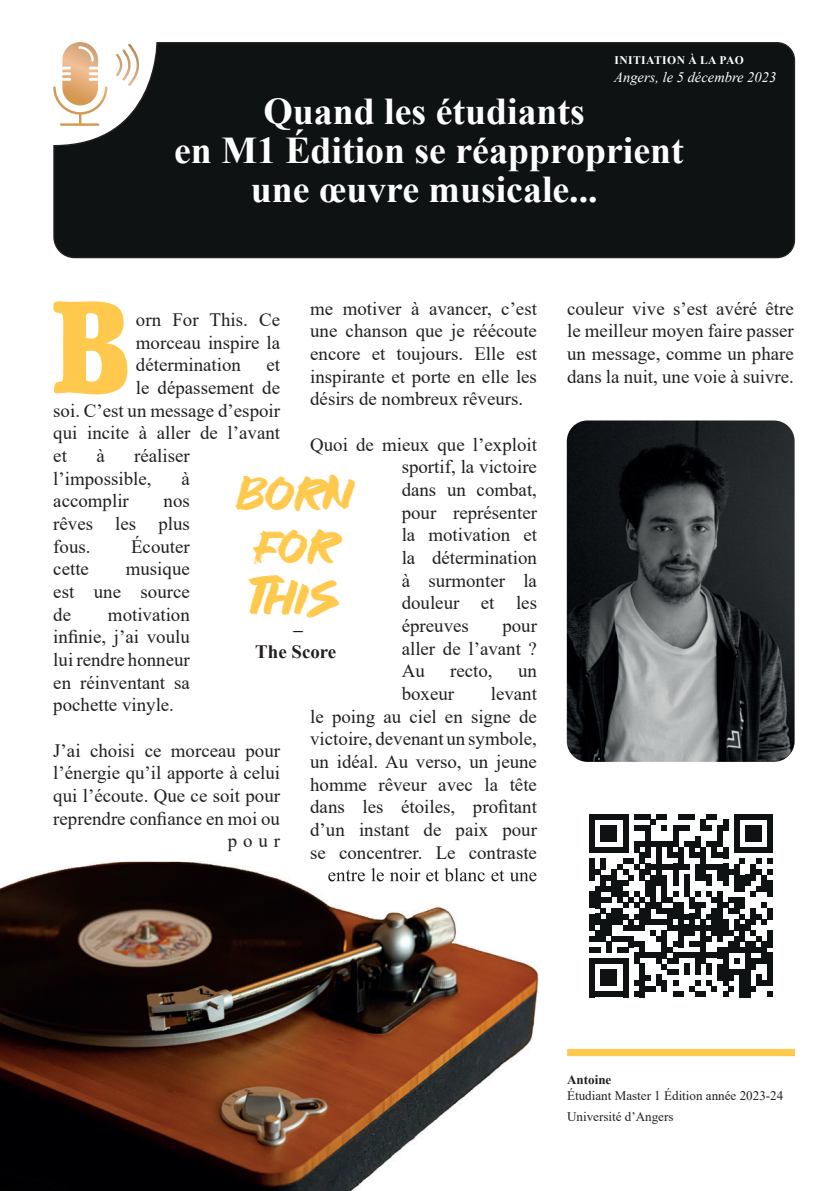
<style>
.page{position:relative;width:840px;height:1191px;background:#fff}
.page>*{position:absolute;margin:0;border:0;box-sizing:border-box;transform-origin:0 0}
.t1{font:142.8px "Algarve";color:#fec94d}
.t2{font:43.6px/52.2px "Antihero";color:#fec94d}
.t3{font:700 37.8px/39.2px "Times New Roman";color:#fff;text-align:center}
.t4{font:18.8px/22.6px "Times New Roman";color:#231f20;text-align:justify}
.t5{font:700 18.8px/22.6px "Times New Roman";color:#231f20;text-align:center}
.t6{font:italic 14.6px "Times New Roman";color:#fff}
.t7{font:13px/21px "Times New Roman";color:#231f20}
.t8{font:700 13px "Times New Roman";color:#231f20}
.t9{font:700 11.6px "Times New Roman";letter-spacing:.035em;color:#fff}
</style>
<div class="page">
<div style="left:53px;top:42px;width:742px;height:217px;background:#0e1213"></div>
<svg style="left:53px;top:42px;width:54px;height:84px"></svg>
<svg style="left:116px;top:44px;width:23px;height:42px"></svg>
<img style="left:0;top:861px;width:538px;height:330px">
<img style="left:328px;top:868px;width:208px;height:13px">
<img style="left:566px;top:420px;width:228px;height:342px">
<div style="left:567px;top:1049px;width:227px;height:7px;background:#fec94d"></div>
<div style="left:589px;top:813px;width:5px;height:17px;background:#0e1213"></div>
<div style="left:589px;top:830px;width:5px;height:22px;background:#0e1213"></div>
<div style="left:600px;top:830px;width:5px;height:11px;background:#0e1213"></div>
<div style="left:605px;top:830px;width:6px;height:11px;background:#0e1213"></div>
<svg style="left:600px;top:825px;width:16px;height:5px"></svg>
<div style="left:611px;top:830px;width:5px;height:11px;background:#0e1213"></div>
<svg style="left:594px;top:814px;width:28px;height:5px"></svg>
<div style="left:622px;top:813px;width:6px;height:17px;background:#0e1213"></div>
<div style="left:622px;top:830px;width:6px;height:22px;background:#0e1213"></div>
<div style="left:644px;top:830px;width:6px;height:28px;background:#0e1213"></div>
<svg style="left:634px;top:814px;width:32px;height:16px"></svg>
<div style="left:672px;top:830px;width:6px;height:17px;background:#0e1213"></div>
<svg style="left:673px;top:825px;width:16px;height:5px"></svg>
<svg style="left:678px;top:814px;width:16px;height:5px"></svg>
<div style="left:694px;top:836px;width:6px;height:11px;background:#0e1213"></div>
<div style="left:700px;top:819px;width:5px;height:11px;background:#0e1213"></div>
<svg style="left:706px;top:814px;width:10px;height:5px"></svg>
<svg style="left:705px;top:825px;width:17px;height:5px"></svg>
<div style="left:716px;top:830px;width:6px;height:17px;background:#0e1213"></div>
<div style="left:722px;top:819px;width:6px;height:11px;background:#0e1213"></div>
<div style="left:733px;top:813px;width:6px;height:17px;background:#0e1213"></div>
<div style="left:733px;top:830px;width:6px;height:22px;background:#0e1213"></div>
<div style="left:744px;top:830px;width:6px;height:11px;background:#0e1213"></div>
<div style="left:750px;top:830px;width:5px;height:11px;background:#0e1213"></div>
<svg style="left:745px;top:825px;width:16px;height:5px"></svg>
<div style="left:755px;top:830px;width:6px;height:11px;background:#0e1213"></div>
<svg style="left:739px;top:814px;width:27px;height:5px"></svg>
<div style="left:766px;top:813px;width:6px;height:17px;background:#0e1213"></div>
<div style="left:766px;top:830px;width:6px;height:22px;background:#0e1213"></div>
<svg style="left:589px;top:841px;width:183px;height:156px"></svg>
<p class="t9" style="left:614px;top:52px;width:131px">INITIATION À LA PAO</p>
<p class="t6" style="left:614px;top:67px;width:163px">Angers, le 5 décembre 2023</p>
<h3 class="t3" style="left:174px;top:90px;width:511px">Quand les étudiants<br>en M1 Édition se réapproprient une œuvre musicale...</h3>
<h1 class="t1" style="left:50px;top:275px;width:78px">B</h1>
<p class="t4" style="left:136px;top:308px;width:146px">orn For This. Ce morceau inspire la détermination</p>
<p class="t4" style="left:310px;top:296px;width:228px">me motiver à avancer, c’est une chanson que je réécoute encore et toujours. Elle est inspirante et porte en elle les désirs de nombreux rêveurs.</p>
<p class="t4" style="left:401px;top:432px;width:137px;text-indent:-91px">Quoi de mieux que l’exploit sportif, la victoire dans un combat, pour représenter la motivation et la détermination à surmonter la douleur et les épreuves</p>
<p class="t4" style="left:266px;top:353px;width:15px">et</p>
<p class="t4" style="left:136px;top:376px;width:146px">le dépassement de</p>
<p class="t4" style="left:53px;top:398px;width:228px">soi. C’est un message d’espoir</p>
<p class="t4" style="left:53px;top:421px;width:228px">qui incite à aller de l’avant</p>
<p class="t4" style="left:53px;top:444px;width:15px">et</p>
<p class="t4" style="left:96px;top:444px;width:10px">à</p>
<p class="t4" style="left:53px;top:444px;width:138px;text-indent:81px">réaliser l’impossible,</p>
<p class="t4" style="left:181px;top:466px;width:10px">à</p>
<h2 class="t2" style="left:238px;top:468px;width:117px">BORN<br>FOR<br>THIS</h2>
<p class="t5" style="left:255px;top:617px;width:82px">–<br>The Score</p>
<p class="t4" style="left:53px;top:489px;width:77px">accomplir</p>
<p class="t4" style="left:53px;top:489px;width:138px;text-indent:110px">nos rêves les plus fous.</p>
<p class="t4" style="left:131px;top:534px;width:60px">Écouter</p>
<p class="t4" style="left:53px;top:557px;width:138px;text-indent:72px">musique est une source de</p>
<p class="t4" style="left:53px;top:557px;width:37px">cette</p>
<p class="t4" style="left:53px;top:602px;width:138px;text-indent:55px">motivation infinie, j’ai voulu lui rendre honneur en réinventant sa pochette vinyle.</p>
<p class="t4" style="left:53px;top:738px;width:228px;text-align:right">J’ai choisi ce morceau pour l’énergie qu’il apporte à celui qui l’écoute. Que ce soit pour reprendre confiance en moi ou pour</p>
<p class="t4" style="left:401px;top:613px;width:137px;text-indent:101px">pour aller de l’avant ?<br>Au</p>
<p class="t4" style="left:450px;top:659px;width:44px">recto,</p>
<p class="t4" style="left:518px;top:659px;width:20px">un</p>
<p class="t4" style="left:401px;top:681px;width:54px">boxeur</p>
<p class="t4" style="left:310px;top:681px;width:228px;text-indent:180px">levant le poing au ciel en signe de victoire, devenant un symbole, un idéal. Au verso, un jeune homme rêveur avec la tête dans les étoiles, profitant d’un instant de paix pour se concentrer. Le contraste</p>
<p class="t4" style="left:566px;top:296px;width:228px">couleur vive s’est avéré être le meilleur moyen faire passer un message, comme un phare dans la nuit, une voie à suivre.</p>
<p class="t8" style="left:566px;top:1070px;width:46px">Antoine</p>
<p class="t7" style="left:566px;top:1084px;width:218px">Étudiant Master 1 Édition année 2023-24<br>Université d’Angers</p>
</div>
